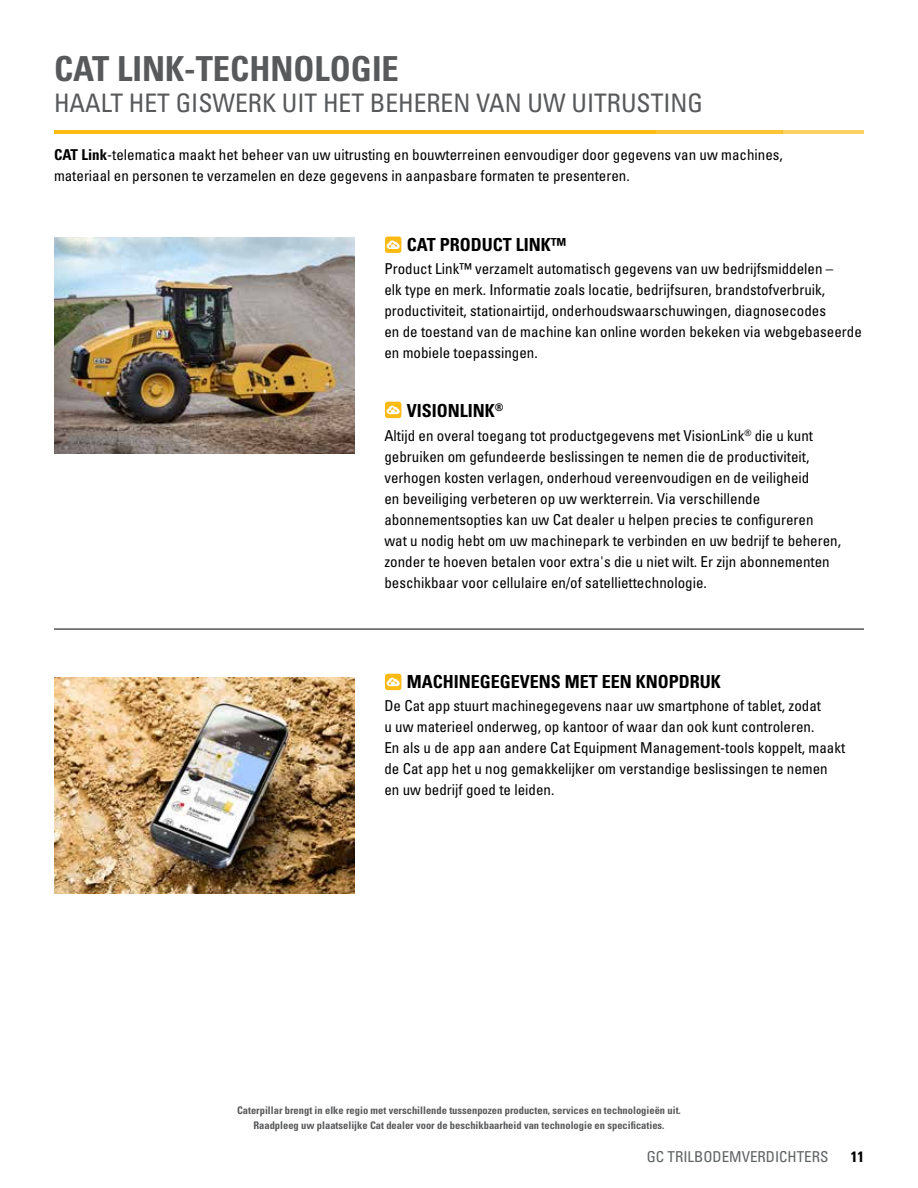
<style>
.page{position:relative;width:918px;height:1188px;background:#fff}
.page>*{position:absolute;margin:0;border:0;box-sizing:border-box;transform-origin:0 0}
.Headline_medium_gray{font:700 condensed 34.5px "Univers LT Std";color:#58595b}
.Headline_small_gray{font:condensed 25.5px "Univers LT Std";color:#58595b}
.Headline_small_black{font:700 condensed 18px "Univers LT Std";color:#000}
.Body_copy{font:condensed 15px/21px "Univers LT Std";color:#000}
.t1{font:condensed 15px "Univers LT Std";color:#5e6263}
.t2{font:700 condensed 15px "Univers LT Std";color:#000}
.Body_copy-2{font:700 condensed 10.5px/15px "Univers LT Std";color:#58595b;text-align:center}
.s1{font-weight:700}
</style>
<div class="page">
<svg style="left:385px;top:402px;width:16px;height:16px"></svg>
<svg style="left:385px;top:237px;width:16px;height:16px"></svg>
<img style="left:54px;top:238px;width:300px;height:216px">
<hr style="left:54px;top:131px;width:601px;height:3px;background:#fdba12">
<hr style="left:654px;top:131px;width:128px;height:3px;background:#fdba12">
<hr style="left:782px;top:131px;width:82px;height:3px;background:#fdba12">
<hr style="left:54px;top:629px;width:810px;height:1px;background:#000">
<svg style="left:385px;top:674px;width:16px;height:16px"></svg>
<img style="left:54px;top:678px;width:300px;height:216px">
<p class="Headline_medium_gray" style="left:54px;top:47px;width:346px">CAT LINK-TECHNOLOGIE</p>
<p class="Headline_small_gray" style="left:54px;top:87px;width:651px">HAALT HET GISWERK UIT HET BEHEREN VAN UW UITRUSTING</p>
<p class="Body_copy" style="left:54px;top:144px;width:730px"><span class="s1">CAT Link</span>-telematica maakt het beheer van uw uitrusting en bouwterreinen eenvoudiger door gegevens van uw machines, materiaal en personen te verzamelen en deze gegevens in aanpasbare formaten te presenteren.</p>
<p class="Headline_small_black" style="left:407px;top:234px;width:161px">CAT PRODUCT LINK™</p>
<p class="Body_copy" style="left:384px;top:258px;width:479px">Product Link™ verzamelt automatisch gegevens van uw bedrijfsmiddelen –<br>elk type en merk. Informatie zoals locatie, bedrijfsuren, brandstofverbruik, productiviteit, stationairtijd, onderhoudswaarschuwingen, diagnosecodes<br>en de toestand van de machine kan online worden bekeken via webgebaseerde en mobiele toepassingen.</p>
<p class="Headline_small_black" style="left:407px;top:399px;width:98px">VISIONLINK<sup>®</sup></p>
<p class="Body_copy" style="left:384px;top:425px;width:458px">Altijd en overal toegang tot productgegevens met VisionLink<sup>®</sup> die u kunt gebruiken om gefundeerde beslissingen te nemen die de productiviteit, verhogen kosten verlagen, onderhoud vereenvoudigen en de veiligheid<br>en beveiliging verbeteren op uw werkterrein. Via verschillende abonnementsopties kan uw Cat dealer u helpen precies te configureren<br>wat u nodig hebt om uw machinepark te verbinden en uw bedrijf te beheren, zonder te hoeven betalen voor extra's die u niet wilt. Er zijn abonnementen beschikbaar voor cellulaire en/of satelliettechnologie.</p>
<p class="Headline_small_black" style="left:407px;top:671px;width:316px">MACHINEGEGEVENS MET EEN KNOPDRUK</p>
<p class="Body_copy" style="left:384px;top:695px;width:462px">De Cat app stuurt machinegegevens naar uw smartphone of tablet, zodat<br>u uw materieel onderweg, op kantoor of waar dan ook kunt controleren.<br>En als u de app aan andere Cat Equipment Management-tools koppelt, maakt de Cat app het u nog gemakkelijker om verstandige beslissingen te nemen en uw bedrijf goed te leiden.</p>
<p class="Body_copy-2" style="left:237px;top:1103px;width:445px">Caterpillar brengt in elke regio met verschillende tussenpozen producten, services en technologieën uit.<br>Raadpleeg uw plaatselijke Cat dealer voor de beschikbaarheid van technologie en specificaties.</p>
<p class="t1" style="left:647px;top:1147px;width:183px">GC TRILBODEMVERDICHTERS</p>
<p class="t2" style="left:851px;top:1147px;width:15px">11</p>
</div>
